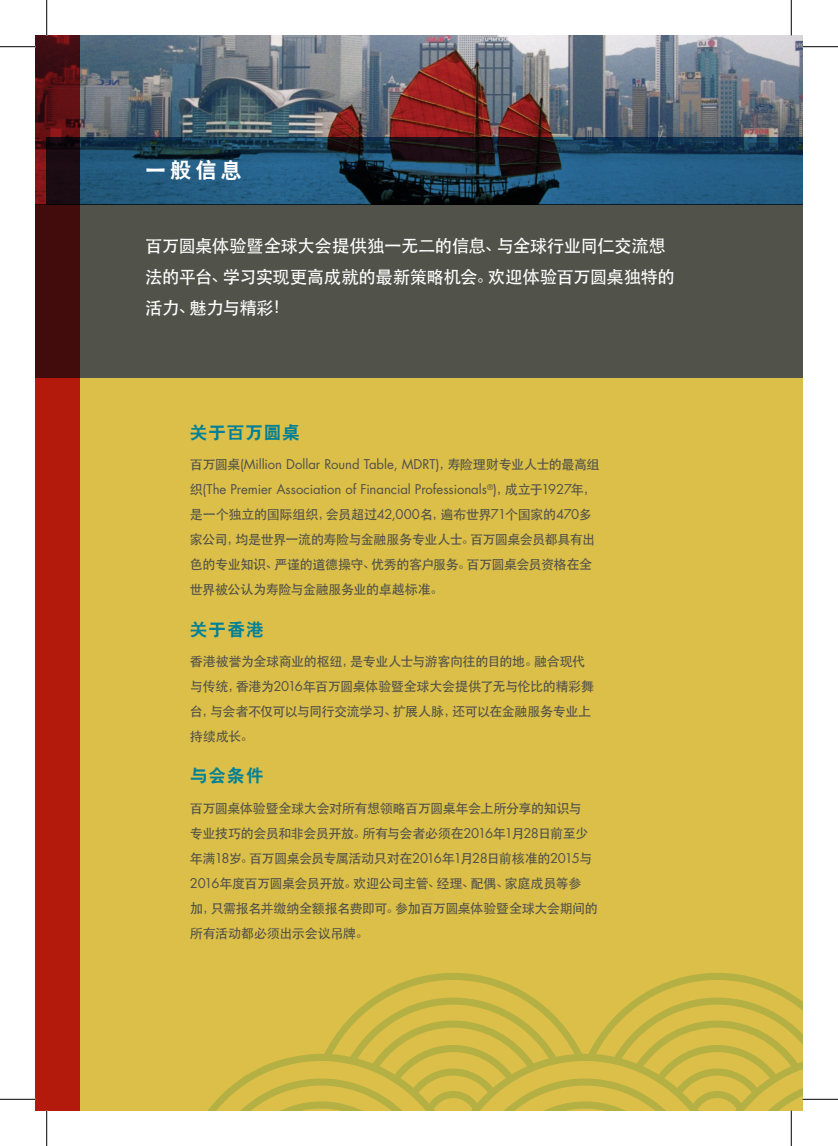
<style>
.page{position:relative;width:838px;height:1146px;background:#fff}
.page>*{position:absolute;margin:0;border:0;box-sizing:border-box;transform-origin:0 0}
.t1{font:800 21.25px "Et Gs Hei";color:#fff}
.t2{font:500 17.5px/31.2px "ST Heiti SC";letter-spacing:-.035em;color:#fff}
.t3{font:800 17.5px "Et Gs Hei";letter-spacing:.07em;color:#008098}
.t4{font:500 13.12px/25px "ST Heiti SC";letter-spacing:-.04em;color:#51524a}
.s1{font-family:"Futura";font-weight:400}
</style>
<div class="page">
<img style="left:79px;top:35px;width:723px;height:102px">
<div style="left:35px;top:378px;width:767px;height:732px;background:#dcbf48"></div>
<svg style="left:79px;top:137px;width:723px;height:67px;background:#1c4461"></svg>
<div style="left:35px;top:204px;width:767px;height:174px;background:#51524a"></div>
<svg style="left:35px;top:35px;width:44px;height:1075px;background:#90150c"></svg>
<svg style="left:208px;top:973px;width:594px;height:137px"></svg>
<hr style="left:0;top:46px;width:35px;height:1px;background:#000">
<hr style="left:802px;top:46px;width:35px;height:1px;background:#000">
<hr style="left:0;top:1099px;width:35px;height:1px;background:#000">
<hr style="left:802px;top:1099px;width:35px;height:1px;background:#000">
<hr style="left:46px;top:0;width:1px;height:35px;background:#000">
<hr style="left:46px;top:1110px;width:1px;height:36px;background:#000">
<hr style="left:791px;top:0;width:1px;height:35px;background:#000">
<hr style="left:791px;top:1110px;width:1px;height:36px;background:#000">
<p class="t1" style="left:145px;top:160px;width:98px">一般信息</p>
<p class="t2" style="left:145px;top:229px;width:531px">百万圆桌体验暨全球大会提供独一无二的信息、与全球行业同仁交流想法的平台、学习实现更高成就的最新策略机会。欢迎体验百万圆桌独特的活力、魅力与精彩！</p>
<p class="t3" style="left:190px;top:423px;width:111px">关于百万圆桌</p>
<p class="t4" style="left:190px;top:452px;width:411px">百万圆桌<span class="s1">(Million Dollar Round Table, MDRT)</span>，寿险理财专业人士的最高组织<span class="s1">(The Premier Association of Financial Professionals</span><sup>®</sup><span class="s1">)</span>，成立于<span class="s1">1927</span>年，是一个独立的国际组织，会员超过<span class="s1">42,000</span>名，遍布世界<span class="s1">71</span>个国家的<span class="s1">470</span>多家公司，均是世界一流的寿险与金融服务专业人士。百万圆桌会员都具有出色的专业知识、严谨的道德操守、优秀的客户服务。百万圆桌会员资格在全世界被公认为寿险与金融服务业的卓越标准。</p>
<p class="t3" style="left:190px;top:620px;width:75px">关于香港</p>
<p class="t4" style="left:190px;top:648px;width:406px">香港被誉为全球商业的枢纽，是专业人士与游客向往的目的地。融合现代与传统，香港为<span class="s1">2016</span>年百万圆桌体验暨全球大会提供了无与伦比的精彩舞台，与会者不仅可以与同行交流学习、扩展人脉，还可以在金融服务专业上持续成长。</p>
<p class="t3" style="left:190px;top:767px;width:75px">与会条件</p>
<p class="t4" style="left:190px;top:795px;width:409px">百万圆桌体验暨全球大会对所有想领略百万圆桌年会上所分享的知识与专业技巧的会员和非会员开放。所有与会者必须在<span class="s1">2016</span>年<span class="s1">1</span>月<span class="s1">28</span>日前至少年满<span class="s1">18</span>岁。百万圆桌会员专属活动只对在<span class="s1">2016</span>年<span class="s1">1</span>月<span class="s1">28</span>日前核准的<span class="s1">2015</span>与<span class="s1">2016</span>年度百万圆桌会员开放。欢迎公司主管、经理、配偶、家庭成员等参<br>加，只需报名并缴纳全额报名费即可。参加百万圆桌体验暨全球大会期间的所有活动都必须出示会议吊牌。</p>
</div>
